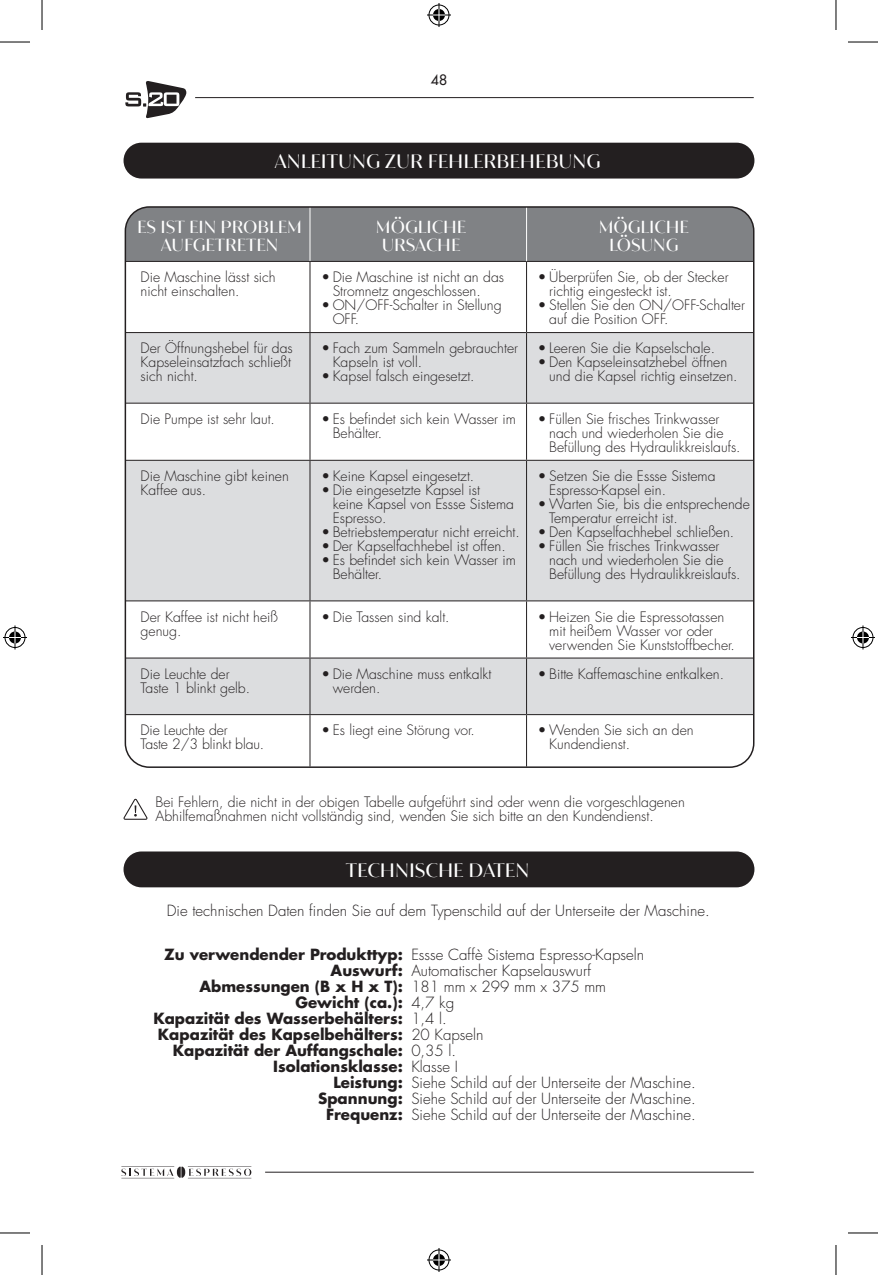
<style>
.page{position:relative;width:878px;height:1275px;background:#fff}
.page>*{position:absolute;margin:0;border:0;box-sizing:border-box;transform-origin:0 0}
.t1{font:500 20px "Aguila";color:#fff}
.t2{font:500 18px/18px "Aguila";color:#fff;text-align:center}
.t3{font:300 15px "Futura Std";color:#231f20}
.t4{font:700 15px "Futura Std";color:#231f20}
.t5{font:300 14px/14px "Futura Std";color:#231f20}
.t6{font:500 14px "Futura Std";color:#231f20}
</style>
<div class="page">
<hr style="left:265px;top:1171px;width:489px;height:1px;background:#231f20">
<svg style="left:121px;top:1166px;width:130px;height:12px"></svg>
<svg style="left:125px;top:81px;width:61px;height:38px"></svg>
<hr style="left:195px;top:97px;width:558px;height:1px;background:#231f20">
<svg style="left:123px;top:799px;width:25px;height:21px"></svg>
<div style="left:125px;top:207px;width:628px;height:54px;background:#808285"></div>
<svg style="left:128px;top:333px;width:623px;height:381px;fill:#dcdddf"></svg>
<hr style="left:125px;top:261px;width:185px;height:1px;background:#231f20">
<hr style="left:310px;top:261px;width:216px;height:1px;background:#231f20">
<hr style="left:526px;top:261px;width:227px;height:1px;background:#231f20">
<hr style="left:309px;top:207px;width:1px;height:54px;background:#fff">
<hr style="left:526px;top:207px;width:1px;height:54px;background:#fff">
<hr style="left:309px;top:262px;width:1px;height:70px;background:#231f20">
<hr style="left:309px;top:333px;width:1px;height:70px;background:#231f20">
<hr style="left:309px;top:404px;width:1px;height:56px;background:#231f20">
<hr style="left:309px;top:461px;width:1px;height:139px;background:#231f20">
<hr style="left:309px;top:601px;width:1px;height:56px;background:#231f20">
<hr style="left:309px;top:658px;width:1px;height:56px;background:#231f20">
<hr style="left:309px;top:715px;width:1px;height:51px;background:#231f20">
<hr style="left:526px;top:262px;width:1px;height:70px;background:#231f20">
<hr style="left:125px;top:332px;width:185px;height:1px;background:#231f20">
<hr style="left:310px;top:332px;width:216px;height:1px;background:#231f20">
<hr style="left:526px;top:332px;width:227px;height:1px;background:#231f20">
<hr style="left:526px;top:333px;width:1px;height:70px;background:#231f20">
<hr style="left:125px;top:403px;width:185px;height:1px;background:#231f20">
<hr style="left:310px;top:403px;width:216px;height:1px;background:#231f20">
<hr style="left:526px;top:403px;width:227px;height:1px;background:#231f20">
<hr style="left:526px;top:404px;width:1px;height:56px;background:#231f20">
<hr style="left:125px;top:460px;width:185px;height:1px;background:#231f20">
<hr style="left:310px;top:460px;width:216px;height:1px;background:#231f20">
<hr style="left:526px;top:460px;width:227px;height:1px;background:#231f20">
<hr style="left:526px;top:461px;width:1px;height:139px;background:#231f20">
<hr style="left:125px;top:600px;width:185px;height:1px;background:#231f20">
<hr style="left:310px;top:600px;width:216px;height:1px;background:#231f20">
<hr style="left:526px;top:600px;width:227px;height:1px;background:#231f20">
<hr style="left:526px;top:601px;width:1px;height:56px;background:#231f20">
<hr style="left:125px;top:657px;width:185px;height:1px;background:#231f20">
<hr style="left:310px;top:657px;width:216px;height:1px;background:#231f20">
<hr style="left:526px;top:657px;width:227px;height:1px;background:#231f20">
<hr style="left:526px;top:658px;width:1px;height:56px;background:#231f20">
<hr style="left:125px;top:714px;width:185px;height:1px;background:#231f20">
<hr style="left:310px;top:714px;width:216px;height:1px;background:#231f20">
<hr style="left:526px;top:714px;width:227px;height:1px;background:#231f20">
<hr style="left:526px;top:715px;width:1px;height:51px;background:#231f20">
<div style="left:123px;top:143px;width:631px;height:35px;background:#231f20;border-radius:18px"></div>
<div style="left:123px;top:851px;width:631px;height:36px;background:#231f20;border-radius:18px"></div>
<hr style="left:0;top:42px;width:30px;height:1px;background:#000">
<hr style="left:848px;top:42px;width:30px;height:1px;background:#000">
<hr style="left:0;top:1232px;width:30px;height:1px;background:#000">
<hr style="left:848px;top:1232px;width:30px;height:1px;background:#000">
<hr style="left:42px;top:0;width:1px;height:30px;background:#000">
<hr style="left:42px;top:1245px;width:1px;height:30px;background:#000">
<hr style="left:835px;top:0;width:1px;height:30px;background:#000">
<hr style="left:835px;top:1245px;width:1px;height:30px;background:#000">
<svg style="left:427px;top:3px;width:24px;height:24px"></svg>
<svg style="left:427px;top:1248px;width:24px;height:24px"></svg>
<svg style="left:3px;top:625px;width:24px;height:24px"></svg>
<svg style="left:851px;top:625px;width:24px;height:24px"></svg>
<p class="t6" style="left:431px;top:71px;width:18px">48</p>
<p class="t1" style="left:275px;top:149px;width:327px">ANLEITUNG ZUR FEHLERBEHEBUNG</p>
<p class="t2" style="left:137px;top:218px;width:166px">ES IST EIN PROBLEM<br>AUFGETRETEN</p>
<p class="t2" style="left:376px;top:218px;width:92px">MÖGLICHE<br>URSACHE</p>
<p class="t2" style="left:598px;top:218px;width:92px">MÖGLICHE<br>LÖSUNG</p>
<p class="t5" style="left:141px;top:270px;width:137px">Die Maschine lässt sich nicht einschalten.</p>
<p class="t5" style="left:333px;top:270px;width:173px;text-indent:-11px">• Die Maschine ist nicht an das<br>Stromnetz angeschlossen.</p>
<p class="t5" style="left:333px;top:298px;width:170px;text-indent:-11px">• ON/OFF-Schalter in Stellung<br>OFF.</p>
<p class="t5" style="left:549px;top:270px;width:181px;text-indent:-11px">• Überprüfen Sie, ob der Stecker richtig eingesteckt ist.</p>
<p class="t5" style="left:549px;top:298px;width:197px;text-indent:-11px">• Stellen Sie den ON/OFF-Schalter auf die Position OFF.</p>
<p class="t5" style="left:141px;top:341px;width:154px">Der Öffnungshebel für das<br>Kapseleinsatzfach schließt sich nicht.</p>
<p class="t5" style="left:333px;top:341px;width:187px;text-indent:-11px">• Fach zum Sammeln gebrauchter<br>Kapseln ist voll.</p>
<p class="t5" style="left:321px;top:369px;width:155px">• Kapsel falsch eingesetzt.</p>
<p class="t5" style="left:538px;top:341px;width:179px">• Leeren Sie die Kapselschale.</p>
<p class="t5" style="left:549px;top:355px;width:190px;text-indent:-11px">• Den Kapseleinsatzhebel öffnen und die Kapsel richtig einsetzen.</p>
<p class="t5" style="left:141px;top:412px;width:136px">Die Pumpe ist sehr laut.</p>
<p class="t5" style="left:333px;top:412px;width:185px;text-indent:-11px">• Es befindet sich kein Wasser im<br>Behälter.</p>
<p class="t5" style="left:549px;top:412px;width:193px;text-indent:-11px">• Füllen Sie frisches Trinkwasser nach und wiederholen Sie die<br>Befüllung des Hydraulikkreislaufs.</p>
<p class="t5" style="left:141px;top:469px;width:150px">Die Maschine gibt keinen<br>Kaffee aus.</p>
<p class="t5" style="left:321px;top:469px;width:154px">• Keine Kapsel eingesetzt.</p>
<p class="t5" style="left:549px;top:469px;width:168px;text-indent:-11px">• Setzen Sie die Essse Sistema<br>Espresso-Kapsel ein.</p>
<p class="t5" style="left:549px;top:497px;width:202px;text-indent:-11px">• Warten Sie, bis die entsprechende<br>Temperatur erreicht ist.</p>
<p class="t5" style="left:538px;top:525px;width:198px">• Den Kapselfachhebel schließen.</p>
<p class="t5" style="left:549px;top:539px;width:193px;text-indent:-11px">• Füllen Sie frisches Trinkwasser nach und wiederholen Sie die<br>Befüllung des Hydraulikkreislaufs.</p>
<p class="t5" style="left:333px;top:483px;width:183px;text-indent:-11px">• Die eingesetzte Kapsel ist<br>keine Kapsel von Essse Sistema<br>Espresso.</p>
<p class="t5" style="left:321px;top:525px;width:200px">• Betriebstemperatur nicht erreicht.</p>
<p class="t5" style="left:321px;top:539px;width:186px">• Der Kapselfachhebel ist offen.</p>
<p class="t5" style="left:333px;top:553px;width:185px;text-indent:-11px">• Es befindet sich kein Wasser im<br>Behälter.</p>
<p class="t5" style="left:141px;top:610px;width:139px">Der Kaffee ist nicht heiß genug.</p>
<p class="t5" style="left:321px;top:610px;width:130px">• Die Tassen sind kalt.</p>
<p class="t5" style="left:549px;top:610px;width:187px;text-indent:-11px">• Heizen Sie die Espressotassen mit heißem Wasser vor oder verwenden Sie Kunststoffbecher.</p>
<p class="t5" style="left:141px;top:667px;width:111px">Die Leuchte der<br>Taste 1 blinkt gelb.</p>
<p class="t5" style="left:333px;top:667px;width:160px;text-indent:-11px">• Die Maschine muss entkalkt werden.</p>
<p class="t5" style="left:538px;top:667px;width:188px">• Bitte Kaffemaschine entkalken.</p>
<p class="t5" style="left:141px;top:723px;width:125px">Die Leuchte der<br>Taste 2/3 blinkt blau.</p>
<p class="t5" style="left:321px;top:723px;width:155px">• Es liegt eine Störung vor.</p>
<p class="t5" style="left:549px;top:723px;width:146px;text-indent:-11px">• Wenden Sie sich an den<br>Kundendienst.</p>
<p class="t5" style="left:155px;top:795px;width:531px">Bei Fehlern, die nicht in der obigen Tabelle aufgeführt sind oder wenn die vorgeschlagenen<br>Abhilfemaßnahmen nicht vollständig sind, wenden Sie sich bitte an den Kundendienst.</p>
<p class="t1" style="left:346px;top:858px;width:185px">TECHNISCHE DATEN</p>
<p class="t3" style="left:167px;top:901px;width:544px">Die technischen Daten finden Sie auf dem Typenschild auf der Unterseite der Maschine.</p>
<p class="t4" style="left:164px;top:944px;width:240px">Zu verwendender Produkttyp:</p>
<p class="t4" style="left:331px;top:960px;width:74px">Auswurf:</p>
<p class="t4" style="left:199px;top:976px;width:205px">Abmessungen (B x H x T):</p>
<p class="t4" style="left:295px;top:992px;width:109px">Gewicht (ca.):</p>
<p class="t4" style="left:153px;top:1008px;width:251px">Kapazität des Wasserbehälters:</p>
<p class="t4" style="left:158px;top:1024px;width:246px">Kapazität des Kapselbehälters:</p>
<p class="t4" style="left:173px;top:1040px;width:231px">Kapazität der Auffangschale:</p>
<p class="t4" style="left:273px;top:1056px;width:131px">Isolationsklasse:</p>
<p class="t4" style="left:333px;top:1072px;width:71px">Leistung:</p>
<p class="t4" style="left:318px;top:1088px;width:86px">Spannung:</p>
<p class="t4" style="left:326px;top:1104px;width:78px">Frequenz:</p>
<p class="t3" style="left:411px;top:945px;width:234px">Essse Caffè Sistema Espresso-Kapseln</p>
<p class="t3" style="left:411px;top:961px;width:181px">Automatischer Kapselauswurf</p>
<p class="t3" style="left:411px;top:977px;width:196px">181 mm x 299 mm x 375 mm</p>
<p class="t3" style="left:411px;top:993px;width:44px">4,7 kg</p>
<p class="t3" style="left:411px;top:1009px;width:37px">1,4 l.</p>
<p class="t3" style="left:411px;top:1025px;width:74px">20 Kapseln</p>
<p class="t3" style="left:411px;top:1041px;width:46px">0,35 l.</p>
<p class="t3" style="left:411px;top:1057px;width:48px">Klasse I</p>
<p class="t3" style="left:411px;top:1073px;width:286px">Siehe Schild auf der Unterseite der Maschine.</p>
<p class="t3" style="left:411px;top:1089px;width:286px">Siehe Schild auf der Unterseite der Maschine.</p>
<p class="t3" style="left:411px;top:1105px;width:286px">Siehe Schild auf der Unterseite der Maschine.</p>
</div>
